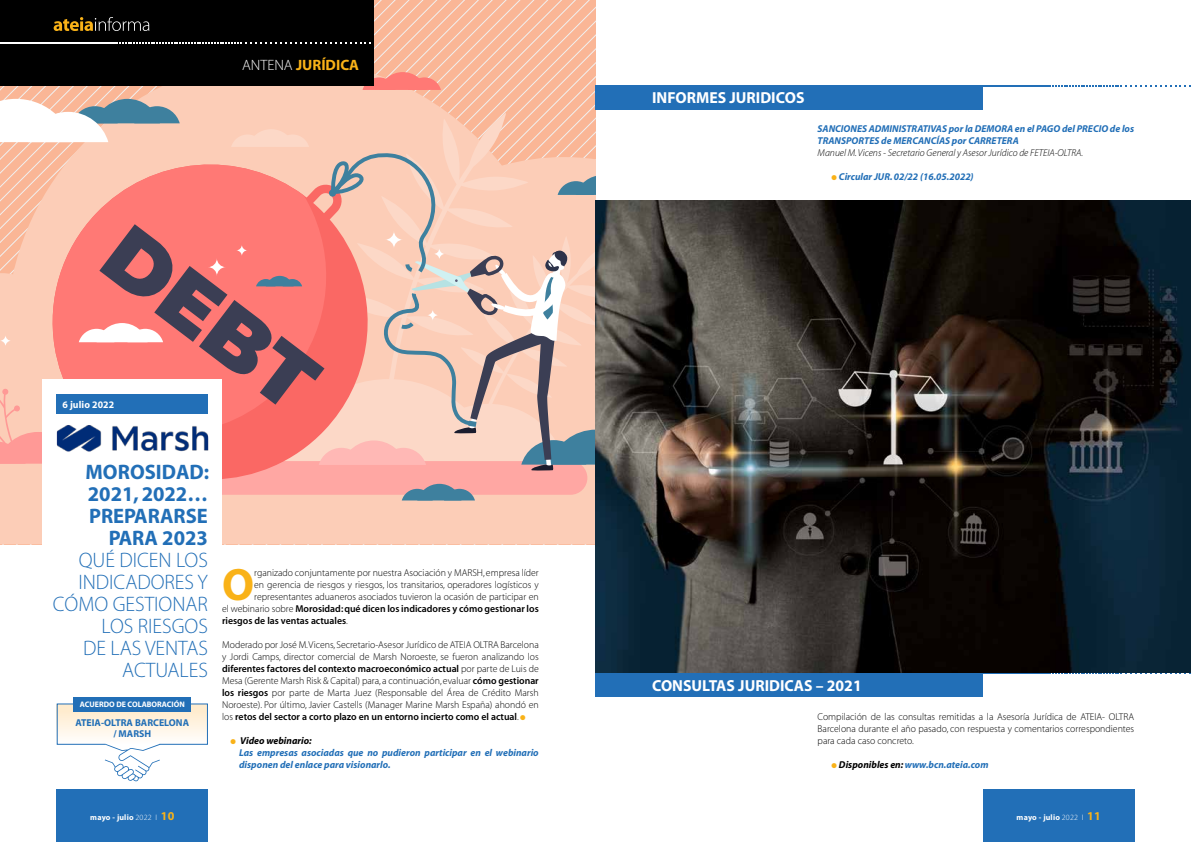
<style>
.page{position:relative;width:1191px;height:842px;background:#fff}
.page>*{position:absolute;margin:0;border:0;box-sizing:border-box;transform-origin:0 0}
.t1{font:45.6px "Myriad MM 700 600";color:#f9b218}
.t2{font:21px/22px "Myriad MM 215 600";color:#226fb7;text-align:right}
.t3{font:21px/22px "Myriad MM 700 600";color:#226fb7;text-align:justify}
.t4{font:16px "Myriad MM 700 600";color:#fff}
.t5{font:15px "Myriad MM 700 600";color:#f9b218}
.t6{font:15px "Myriad MM 215 600";color:#fff}
.t7{font:10px/12px "Myriad MM 215 600";color:#000;text-align:justify}
.t8{font:10px/12px "Myriad MM It 700 600";color:#226fb7}
.t9{font:10px/12px "Myriad MM 565 600";color:#000}
.t10{font:10px "Myriad MM It 215 600";color:#000}
.t11{font:10px/11px "Myriad MM 700 600";color:#226fb7}
.t12{font:10px "Myriad MM 700 600";letter-spacing:.01em;color:#fff}
.t13{font:8px "Myriad MM 700 600";letter-spacing:.005em;color:#fff}
.s1{font-family:"Myriad MM 215 600"}
.s2{font-family:"Myriad MM 565 600"}
.s3{color:#f9b218}
.s4{color:#000}
.s5{font-size:12px;color:#f9b218}
</style>
<div class="page">
<svg style="left:373px;top:0;width:222px;height:58px;background:#f5b99c"></svg>
<svg style="left:0;top:58px;width:595px;height:486px;background:#f8c5ae"></svg>
<svg style="left:362px;top:72px;width:79px;height:18px"></svg>
<div style="left:51px;top:461px;width:536px;height:34px;background:#ffa7a3;border-radius:17px"></div>
<svg style="left:402px;top:484px;width:73px;height:16px"></svg>
<svg style="left:0;top:99px;width:595px;height:372px;background:#eaaa9f"></svg>
<div style="left:43px;top:379px;width:179px;height:269px;background:#fff"></div>
<img style="left:56px;top:425px;width:153px;height:27px">
<div style="left:57px;top:789px;width:151px;height:53px;background:#226fb7"></div>
<div style="left:983px;top:789px;width:151px;height:53px;background:#226fb7"></div>
<div style="left:0;top:0;width:373px;height:85px;background:#000"></div>
<svg style="left:54px;top:17px;width:95px;height:14px"></svg>
<hr style="left:0;top:42px;width:115px;height:1px;background:#fff">
<svg style="left:116px;top:42px;width:255px;height:1px"></svg>
<div style="left:57px;top:394px;width:151px;height:19px;background:#226fb7"></div>
<div style="left:595px;top:85px;width:388px;height:25px;background:#226fb7"></div>
<hr style="left:926px;top:85px;width:122px;height:2px;background:#226fb7">
<svg style="left:1049px;top:85px;width:142px;height:2px"></svg>
<div style="left:595px;top:672px;width:388px;height:25px;background:#226fb7"></div>
<hr style="left:926px;top:672px;width:122px;height:2px;background:#226fb7">
<svg style="left:1049px;top:672px;width:142px;height:2px"></svg>
<img style="left:595px;top:200px;width:596px;height:472px">
<svg style="left:56px;top:703px;width:152px;height:78px"></svg>
<div style="left:73px;top:697px;width:118px;height:14px;background:#226fb7"></div>
<h3 class="t6" style="left:242px;top:58px;width:35px">ANTENA</h3>
<h3 class="t5" style="left:296px;top:58px;width:65px">JURÍDICA</h3>
<p class="t12" style="left:62px;top:400px;width:53px">6 JULIO 2022</p>
<h2 class="t3" style="left:86px;top:462px;width:125px">MOROSIDAD:<br>2021, 2022… PREPARARS</h2>
<h2 class="t3" style="left:197px;top:506px;width:12px">E</h2>
<h2 class="t3" style="left:109px;top:528px;width:13px">PARA</h2>
<h2 class="t3" style="left:162px;top:528px;width:47px">2023</h2>
<h2 class="t2" style="left:53px;top:550px;width:157px">Qu é dicen los<br>i ndicadores y cómo gestionar los ri esgos<br>de las ventas actuales</h2>
<p class="t13" style="left:80px;top:701px;width:107px">ACUERDO DE COLABORACIÓN</p>
<p class="t11" style="left:113px;top:717px;width:58px;text-indent:-38px">ATE IA-OLTRA BARCELONA / MARSH</p>
<h1 class="t1" style="left:222px;top:563px;width:34px">O</h1>
<p class="t7" style="left:254px;top:567px;width:286px">rganizado conjuntamente por nuestra Asociación y MARSH, empresa líder en gerencia de riesgos y riesgos, los transitarios, operadores logísticos y representantes aduaneros asociados tuvieron la ocasión de participar en</p>
<p class="t9" style="left:222px;top:603px;width:318px"><span class="s1">el webinario sobre</span> Morosidad: qué dicen los indicadores y cómo gestionar los riesgos de las ventas actuales<span class="s1">.</span></p>
<p class="t7" style="left:222px;top:639px;width:318px">Moderado por José M. Vicens, Secretario-Asesor Jurídico de ATEIA OLTRA Barcelona y Jordi Camps, director comercial de Marsh Noroeste, se fueron analizando los</p>
<p class="t9" style="left:222px;top:663px;width:318px">diferentes factores del contexto macroeconómico actual <span class="s1">por parte de Luis de</span></p>
<p class="t7" style="left:222px;top:675px;width:318px">Mesa (Gerente Marsh Risk &amp; Capital) para, a continuación, evaluar <span class="s2">cómo gestionar los riesgos</span> por parte de Marta Juez (Responsable del Área de Crédito Marsh Noroeste). Por último, Javier Castells (Manager Marine Marsh España) ahondó en</p>
<p class="t9" style="left:222px;top:711px;width:305px"><span class="s1">los</span> retos del sector a corto plazo en un entorno incierto como el actual<span class="s1">.</span> <span class="s3">●</span></p>
<p class="t8" style="left:239px;top:735px;width:301px;text-indent:-9px"><span class="s3">●</span> <span class="s4">Video webinario:<br></span>Las empresas asociadas que no pudieron participar en el webinario disponen del enlace para visionarlo.</p>
<h3 class="t4" style="left:652px;top:90px;width:154px">INFORMES JURIDICOS</h3>
<p class="t8" style="left:817px;top:123px;width:318px">SANCIONES ADMINISTRATIVAS por la DEMORA en el PAGO del PRECIO de los<br>TRANSPORTES de MERCANCÍAS por CARRETERA</p>
<p class="t10" style="left:817px;top:148px;width:267px">Manuel M. Vicens - Secretario General y Asesor Jurídico de FETEIA-OLTRA.</p>
<p class="t8" style="left:831px;top:171px;width:144px"><span class="s3">●</span> Circular JUR. 02/22 (16.05.2022)</p>
<h3 class="t4" style="left:652px;top:678px;width:211px">CONSULTAS JURIDICAS – 2021</h3>
<p class="t7" style="left:817px;top:711px;width:318px;text-align:left">Compilación de las consultas remitidas a la Asesoría Jurídica de ATEIA- OLTRA<br>Barcelona durante el año pasado, con respuesta y comentarios correspondientes para cada caso concreto.</p>
<p class="t8" style="left:831px;top:759px;width:158px"><span class="s3">●</span> <span class="s4">Disponibles en:</span> www.bcn.ateia.com</p>
<p class="t13" style="left:90px;top:814px;width:85px">MAYO - JULIO <span class="s1">2022 I</span> <span class="s5">10</span></p>
<p class="t13" style="left:1016px;top:814px;width:85px">MAYO - JULIO <span class="s1">2022 I</span> <span class="s5">11</span></p>
</div>
